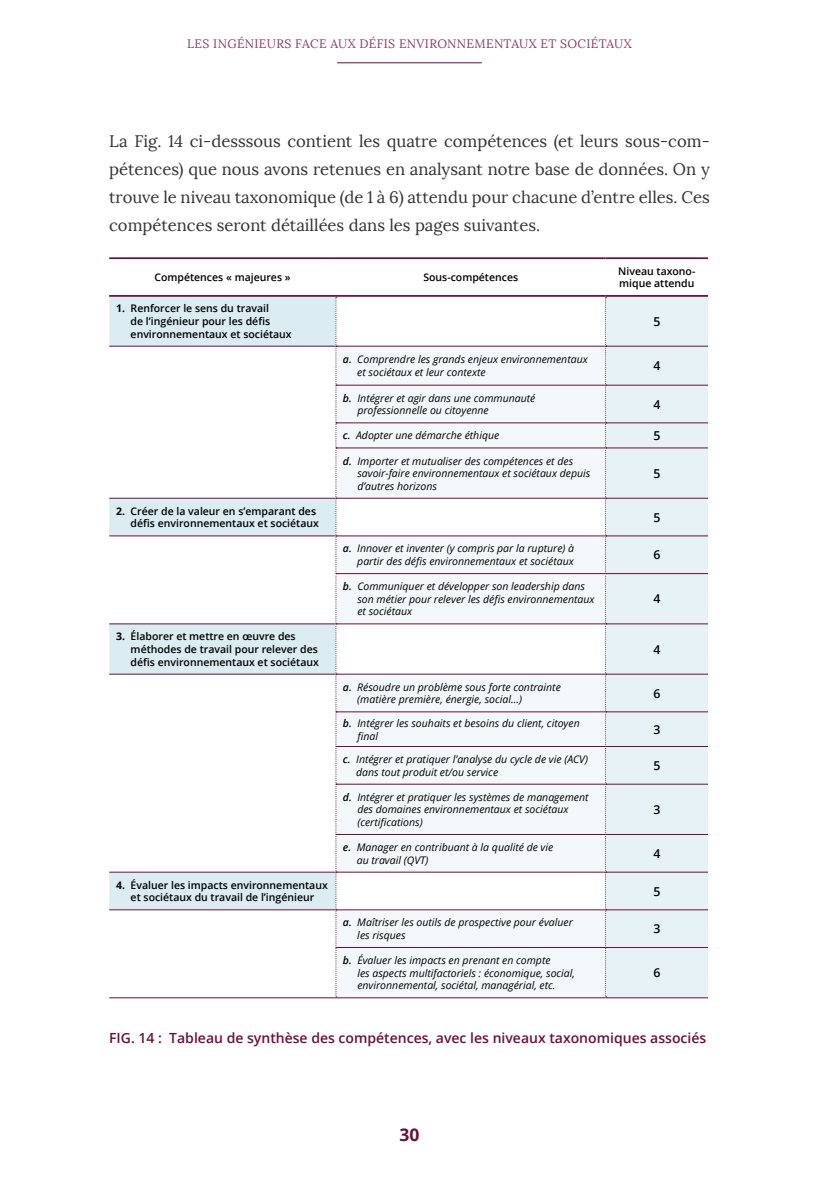
<style>
.page{position:relative;width:819px;height:1191px;background:#fff}
.page>*{position:absolute;margin:0;border:0;box-sizing:border-box;transform-origin:0 0}
.t1{font:700 17.5px "Open Sans";color:#69103e}
.t2{font:16.62px/28px "Lora";color:#333;text-align:justify}
.t3{font:600 14px "Open Sans";color:#69103e}
.t4{font:12.25px "Lora";letter-spacing:.025em;color:#874065}
.t5{font:600 12.25px "Open Sans";color:#000}
.t6{font:italic 10.5px/12.6px "Open Sans";color:#000}
.t7{font:600 10.5px/12.6px "Open Sans";color:#000}
.s1{font-weight:700}
.s2{font-weight:600}
</style>
<div class="page">
<hr style="left:337px;top:62px;width:145px;height:1px;background:#69103e">
<svg style="left:109px;top:297px;width:226px;height:612px"></svg>
<svg style="left:606px;top:297px;width:102px;height:700px;background:#e5eff4"></svg>
<svg style="left:337px;top:347px;width:268px;height:650px;fill:#f3f9fb"></svg>
<hr style="left:336px;top:346px;width:269px;height:1px;background:#69103e">
<hr style="left:606px;top:346px;width:102px;height:1px;background:#69103e">
<hr style="left:336px;top:385px;width:269px;height:1px;background:#69103e">
<hr style="left:606px;top:385px;width:102px;height:1px;background:#69103e">
<hr style="left:336px;top:422px;width:269px;height:1px;background:#69103e">
<hr style="left:606px;top:422px;width:102px;height:1px;background:#69103e">
<hr style="left:336px;top:447px;width:269px;height:1px;background:#69103e">
<hr style="left:606px;top:447px;width:102px;height:1px;background:#69103e">
<hr style="left:336px;top:498px;width:269px;height:1px;background:#69103e">
<hr style="left:606px;top:498px;width:102px;height:1px;background:#69103e">
<hr style="left:336px;top:535px;width:269px;height:1px;background:#69103e">
<hr style="left:606px;top:535px;width:102px;height:1px;background:#69103e">
<hr style="left:336px;top:573px;width:269px;height:1px;background:#69103e">
<hr style="left:606px;top:573px;width:102px;height:1px;background:#69103e">
<hr style="left:336px;top:623px;width:269px;height:1px;background:#69103e">
<hr style="left:606px;top:623px;width:102px;height:1px;background:#69103e">
<hr style="left:336px;top:673px;width:269px;height:1px;background:#69103e">
<hr style="left:606px;top:673px;width:102px;height:1px;background:#69103e">
<hr style="left:336px;top:711px;width:269px;height:1px;background:#69103e">
<hr style="left:606px;top:711px;width:102px;height:1px;background:#69103e">
<hr style="left:336px;top:746px;width:269px;height:1px;background:#69103e">
<hr style="left:606px;top:746px;width:102px;height:1px;background:#69103e">
<hr style="left:336px;top:783px;width:269px;height:1px;background:#69103e">
<hr style="left:606px;top:783px;width:102px;height:1px;background:#69103e">
<hr style="left:336px;top:834px;width:269px;height:1px;background:#69103e">
<hr style="left:606px;top:834px;width:102px;height:1px;background:#69103e">
<hr style="left:336px;top:871px;width:269px;height:1px;background:#69103e">
<hr style="left:606px;top:871px;width:102px;height:1px;background:#69103e">
<hr style="left:336px;top:909px;width:269px;height:1px;background:#69103e">
<hr style="left:606px;top:909px;width:102px;height:1px;background:#69103e">
<hr style="left:336px;top:947px;width:269px;height:1px;background:#69103e">
<hr style="left:606px;top:947px;width:102px;height:1px;background:#69103e">
<hr style="left:336px;top:997px;width:269px;height:1px;background:#69103e">
<hr style="left:605px;top:997px;width:103px;height:1px;background:#69103e">
<hr style="left:109px;top:346px;width:226px;height:1px;background:#69103e">
<hr style="left:109px;top:498px;width:226px;height:1px;background:#69103e">
<hr style="left:109px;top:535px;width:226px;height:1px;background:#69103e">
<hr style="left:109px;top:623px;width:226px;height:1px;background:#69103e">
<hr style="left:109px;top:673px;width:226px;height:1px;background:#69103e">
<hr style="left:109px;top:871px;width:226px;height:1px;background:#69103e">
<hr style="left:109px;top:909px;width:226px;height:1px;background:#69103e">
<hr style="left:109px;top:997px;width:227px;height:1px;background:#69103e">
<hr style="left:109px;top:257px;width:227px;height:2px;background:#69103e">
<hr style="left:336px;top:257px;width:269px;height:2px;background:#69103e">
<hr style="left:605px;top:257px;width:103px;height:2px;background:#69103e">
<hr style="left:109px;top:295px;width:227px;height:2px;background:#69103e">
<hr style="left:336px;top:295px;width:269px;height:2px;background:#69103e">
<hr style="left:605px;top:295px;width:103px;height:2px;background:#69103e">
<svg style="left:335px;top:297px;width:2px;height:700px"></svg>
<svg style="left:605px;top:297px;width:1px;height:700px"></svg>
<p class="t4" style="left:187px;top:36px;width:446px">LES INGÉNIEURS FACE AUX DÉFIS ENVIRONNEMENTAUX ET SOCIÉTAUX</p>
<p class="t2" style="left:109px;top:127px;width:602px">La Fig. 14 ci-desssous contient les quatre compétences (et leurs sous-com&shy;pétences) que nous avons retenues en analysant notre base de données. On y trouve le niveau taxonomique (de 1 à 6) attendu pour chacune d’entre elles. Ces compétences seront détaillées dans les pages suivantes.</p>
<p class="t7" style="left:154px;top:271px;width:138px">Compétences « majeures »</p>
<p class="t7" style="left:423px;top:271px;width:96px">Sous-compétences</p>
<p class="t7" style="left:618px;top:264px;width:79px">Niveau taxono&shy;mique attendu</p>
<p class="t7" style="left:131px;top:302px;width:163px;text-indent:-14px"><span class="s1">1.</span> Renforcer le sens du travail<br>de l’ingénieur pour les défis environnementaux et sociétaux</p>
<p class="t5" style="left:653px;top:313px;width:8px">5</p>
<p class="t6" style="left:357px;top:353px;width:232px;text-indent:-14px"><span class="s2">a.</span> Comprendre les grands enjeux environnementaux et sociétaux et leur contexte</p>
<p class="t5" style="left:653px;top:357px;width:8px">4</p>
<p class="t6" style="left:357px;top:391px;width:179px;text-indent:-14px"><span class="s2">b.</span> Intégrer et agir dans une communauté professionnelle ou citoyenne</p>
<p class="t5" style="left:653px;top:396px;width:8px">4</p>
<p class="t6" style="left:343px;top:429px;width:158px"><span class="s2">c.</span> Adopter une démarche éthique</p>
<p class="t5" style="left:653px;top:427px;width:8px">5</p>
<p class="t6" style="left:357px;top:454px;width:234px;text-indent:-14px"><span class="s2">d.</span> Importer et mutualiser des compétences et des savoir-faire environnementaux et sociétaux depuis d’autres horizons</p>
<p class="t5" style="left:653px;top:465px;width:8px">5</p>
<p class="t7" style="left:116px;top:504px;width:204px;text-align:right"><span class="s1">2.</span> Créer de la valeur en s’emparant des défis environnementaux et sociétaux</p>
<p class="t5" style="left:653px;top:509px;width:8px">5</p>
<p class="t6" style="left:343px;top:542px;width:233px;text-align:right"><span class="s2">a.</span> Innover et inventer (y compris par la rupture) à partir des défis environnementaux et sociétaux</p>
<p class="t5" style="left:653px;top:546px;width:8px">6</p>
<p class="t6" style="left:357px;top:580px;width:239px;text-indent:-14px"><span class="s2">b.</span> Communiquer et développer son leadership dans son métier pour relever les défis environnementaux et sociétaux</p>
<p class="t5" style="left:653px;top:590px;width:8px">4</p>
<p class="t7" style="left:131px;top:630px;width:190px;text-indent:-14px"><span class="s1">3.</span> Élaborer et mettre en œuvre des méthodes de travail pour relever des défis environnementaux et sociétaux</p>
<p class="t5" style="left:653px;top:641px;width:8px">4</p>
<p class="t6" style="left:357px;top:680px;width:205px;text-indent:-14px"><span class="s2">a.</span> Résoudre un problème sous forte contrainte (matière première, énergie, social…)</p>
<p class="t5" style="left:653px;top:685px;width:8px">6</p>
<p class="t6" style="left:357px;top:716px;width:224px;text-indent:-14px"><span class="s2">b.</span> Intégrer les souhaits et besoins du client, citoyen final</p>
<p class="t5" style="left:653px;top:721px;width:8px">3</p>
<p class="t6" style="left:356px;top:752px;width:233px;text-indent:-13px"><span class="s2">c.</span> Intégrer et pratiquer l’analyse du cycle de vie (ACV) dans tout produit et/ou service</p>
<p class="t5" style="left:653px;top:757px;width:8px">5</p>
<p class="t6" style="left:357px;top:790px;width:233px;text-indent:-14px"><span class="s2">d.</span> Intégrer et pratiquer les systèmes de management des domaines environnementaux et sociétaux (certifications)</p>
<p class="t5" style="left:653px;top:801px;width:8px">3</p>
<p class="t6" style="left:357px;top:840px;width:198px;text-indent:-14px"><span class="s2">e.</span> Manager en contribuant à la qualité de vie au travail (QVT)</p>
<p class="t5" style="left:653px;top:845px;width:8px">4</p>
<p class="t7" style="left:116px;top:878px;width:213px;text-align:center"><span class="s1">4.</span> Évaluer les impacts environnementaux et sociétaux du travail de l’ingénieur</p>
<p class="t5" style="left:653px;top:883px;width:8px">5</p>
<p class="t6" style="left:357px;top:916px;width:217px;text-indent:-14px"><span class="s2">a.</span> Maîtriser les outils de prospective pour évaluer les risques</p>
<p class="t5" style="left:653px;top:920px;width:8px">3</p>
<p class="t6" style="left:357px;top:953px;width:219px;text-indent:-14px"><span class="s2">b.</span> Évaluer les impacts en prenant en compte<br>les aspects multifactoriels : économique, social, environnemental, sociétal, managérial, etc.</p>
<p class="t5" style="left:653px;top:964px;width:8px">6</p>
<h3 class="t3" style="left:109px;top:1028px;width:598px">FIG. 14 : Tableau de synthèse des compétences, avec les niveaux taxonomiques associés</h3>
<h1 class="t1" style="left:399px;top:1122px;width:21px">30</h1>
</div>
